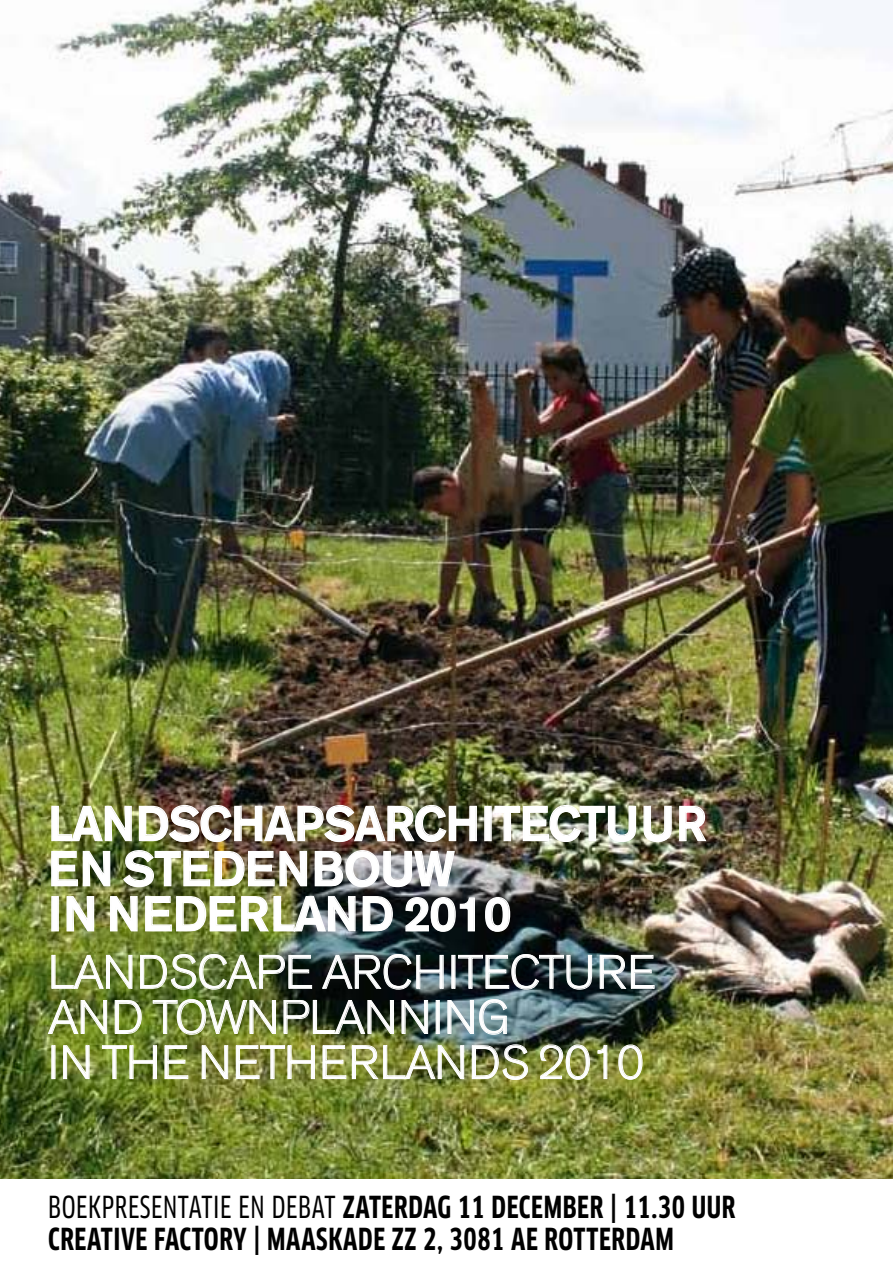
<style>
.page{position:relative;width:893px;height:1263px;background:#fff}
.page>*{position:absolute;margin:0;border:0;box-sizing:border-box;transform-origin:0 0}
.t1{font:500 48.3px/45.2px "Akzidenz Grotesk BE";letter-spacing:-.02em;color:#fff}
.t2{font:300 46.8px/45.2px "Akzidenz Grotesk BE";letter-spacing:-.01em;color:#fff}
.t3{font:29.7px/31.8px "Clan Cond Bold SC";letter-spacing:.02em;color:#000}
.s1{font-family:"Clan Cond News SC"}
</style>
<div class="page">
<img style="left:0;top:0;width:893px;height:1178px">
<svg style="left:51px;top:955px;width:82px;height:34px;background:#829350"></svg>
<img style="left:140px;top:954px;width:172px;height:36px">
<svg style="left:322px;top:954px;width:270px;height:36px;background:#3e484b"></svg>
<svg style="left:599px;top:955px;width:56px;height:34px;background:#5e6d71"></svg>
<svg style="left:48px;top:1000px;width:59px;height:34px;background:#7e8f4f"></svg>
<svg style="left:115px;top:1000px;width:27px;height:34px"></svg>
<svg style="left:153px;top:999px;width:123px;height:36px;background:#7e8e4e"></svg>
<svg style="left:283px;top:1000px;width:111px;height:34px;background:#434d3c"></svg>
<svg style="left:401px;top:1000px;width:39px;height:34px"></svg>
<svg style="left:447px;top:999px;width:60px;height:36px;background:#8ca5ab"></svg>
<img style="left:51px;top:1044px;width:592px;height:36px">
<img style="left:51px;top:805px;width:81px;height:37px">
<img style="left:138px;top:804px;width:499px;height:39px">
<img style="left:643px;top:805px;width:64px;height:38px">
<img style="left:51px;top:850px;width:60px;height:37px">
<img style="left:122px;top:849px;width:186px;height:39px">
<img style="left:314px;top:849px;width:142px;height:39px">
<img style="left:50px;top:895px;width:461px;height:38px">
<h1 class="t1" style="left:48px;top:805px;width:660px">LANDSCHAPSARCHITECTUUR<br>EN STEDENBOUW<br>IN NEDERLAND 2010</h1>
<h2 class="t2" style="left:48px;top:955px;width:609px">LANDSCAPE ARCHITECTURE<br>AND TOWNPLANNING<br>IN THE NETHERLANDS 2010</h2>
<p class="t3" style="left:48px;top:1195px;width:689px"><span class="s1">BOEKPRESENTATIE EN DEBAT</span> ZATERDAG 11 DECEMBER | 11.30 UUR<br>CREATIVE FACTORY | MAASKADE ZZ 2, 3081 AE ROTTERDAM</p>
</div>
